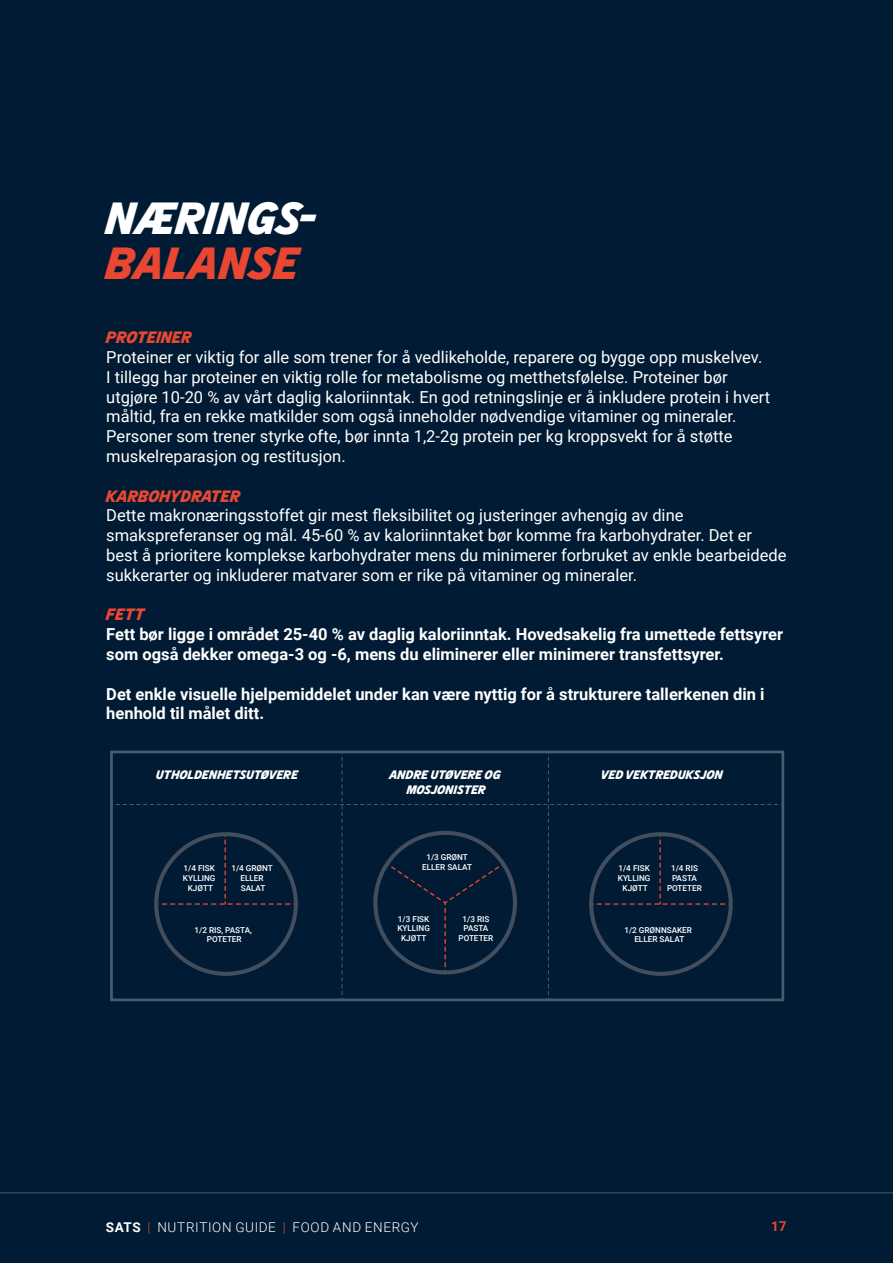
<style>
.page{position:relative;width:893px;height:1263px;background:#fff}
.page>*{position:absolute;margin:0;border:0;box-sizing:border-box;transform-origin:0 0}
.t1{font:italic 700 45px "SATS Headline";color:#fff}
.t2{font:italic 700 45px "SATS Headline";color:#e94732}
.t3{font:16.5px/19.8px "Roboto";color:#fff}
.t4{font:700 16.5px/19.8px "Roboto";color:#fff}
.t5{font:italic 700 16.5px "SATS Headline";color:#e94732}
.t6{font:300 13.5px "Roboto";letter-spacing:.045em;color:#fff}
.t7{font:700 13.5px "Roboto";color:#e94732}
.t8{font:italic 700 12.3px/14.7px "SATS Headline";color:#fff;text-align:center}
.t9{font:500 8.1px/9.8px "Roboto";color:#fff;text-align:center}
.s1{font-weight:700}
.s2{color:#e94732}
</style>
<div class="page">
<div style="left:0;top:1193px;width:893px;height:70px;background:#001b33"></div>
<div style="left:0;top:0;width:893px;height:1199px;background:#001b33"></div>
<svg style="left:116px;top:756px;width:663px;height:239px"></svg>
<div style="left:110px;top:750px;width:674px;height:251px;border:3px solid #475c6d"></div>
<div style="left:154px;top:832px;width:144px;height:144px;border:4px solid #424d5d;border-radius:50%"></div>
<div style="left:373px;top:831px;width:144px;height:143px;border:4px solid #424d5d;border-radius:50%"></div>
<div style="left:589px;top:832px;width:144px;height:144px;border:4px solid #424d5d;border-radius:50%"></div>
<hr style="left:0;top:1192px;width:893px;height:1px;background:#475c6d">
<h1 class="t1" style="left:106px;top:192px;width:212px">NÆRINGS-</h1>
<h1 class="t2" style="left:106px;top:237px;width:195px">BALANSE</h1>
<p class="t5" style="left:106px;top:328px;width:87px">PROTEINER</p>
<p class="t3" style="left:106px;top:347px;width:665px">Proteiner er viktig for alle som trener for å vedlikeholde, reparere og bygge opp muskelvev.<br>I tillegg har proteiner en viktig rolle for metabolisme og metthetsfølelse. Proteiner bør utgjøre 10-20 % av vårt daglig kaloriinntak. En god retningslinje er å inkludere protein i hvert måltid, fra en rekke matkilder som også inneholder nødvendige vitaminer og mineraler.<br>Personer som trener styrke ofte, bør innta 1,2-2g protein per kg kroppsvekt for å støtte muskelreparasjon og restitusjon.</p>
<p class="t5" style="left:106px;top:486px;width:136px">KARBOHYDRATER</p>
<p class="t3" style="left:106px;top:505px;width:682px">Dette makronæringsstoffet gir mest fleksibilitet og justeringer avhengig av dine smakspreferanser og mål. 45-60 % av kaloriinntaket bør komme fra karbohydrater. Det er best å prioritere komplekse karbohydrater mens du minimerer forbruket av enkle bearbeidede sukkerarter og inkluderer matvarer som er rike på vitaminer og mineraler.</p>
<p class="t5" style="left:106px;top:605px;width:40px">FETT</p>
<p class="t4" style="left:106px;top:624px;width:678px">Fett bør ligge i området 25-40 % av daglig kaloriinntak. Hovedsakelig fra umettede fettsyrer som også dekker omega-3 og -6, mens du eliminerer eller minimerer transfettsyrer.</p>
<p class="t4" style="left:106px;top:683px;width:660px">Det enkle visuelle hjelpemiddelet under kan være nyttig for å strukturere tallerkenen din i henhold til målet ditt.</p>
<p class="t8" style="left:156px;top:767px;width:144px">UTHOLDENHETSUTØVERE</p>
<p class="t8" style="left:389px;top:768px;width:113px">ANDRE UTØVERE OG<br>MOSJONISTER</p>
<p class="t8" style="left:601px;top:767px;width:123px">VED VEKTREDUKSJON</p>
<p class="t9" style="left:183px;top:863px;width:34px">1/4 FISK<br>KYLLING<br>KJØTT</p>
<p class="t9" style="left:422px;top:852px;width:51px">1/3 GRØNT<br>ELLER SALAT</p>
<p class="t9" style="left:231px;top:863px;width:43px">1/4 GRØNT<br>ELLER<br>SALAT</p>
<p class="t9" style="left:618px;top:863px;width:34px">1/4 FISK<br>KYLLING<br>KJØTT</p>
<p class="t9" style="left:667px;top:863px;width:36px">1/4 RIS<br>PASTA<br>POTETER</p>
<p class="t9" style="left:195px;top:925px;width:59px">1/2 RIS, PASTA,<br>POTETER</p>
<p class="t9" style="left:397px;top:913px;width:34px">1/3 FISK<br>KYLLING<br>KJØTT</p>
<p class="t9" style="left:458px;top:913px;width:36px">1/3 RIS<br>PASTA<br>POTETER</p>
<p class="t6" style="left:106px;top:1217px;width:314px"><span class="s1">SATS</span> <span class="s2">|</span> NUTRITION GUIDE <span class="s2">|</span> FOOD AND ENERGY</p>
<p class="t9" style="left:624px;top:925px;width:69px">1/2 GRØNNSAKER<br>ELLER SALAT</p>
<p class="t7" style="left:771px;top:1217px;width:17px">17</p>
</div>
